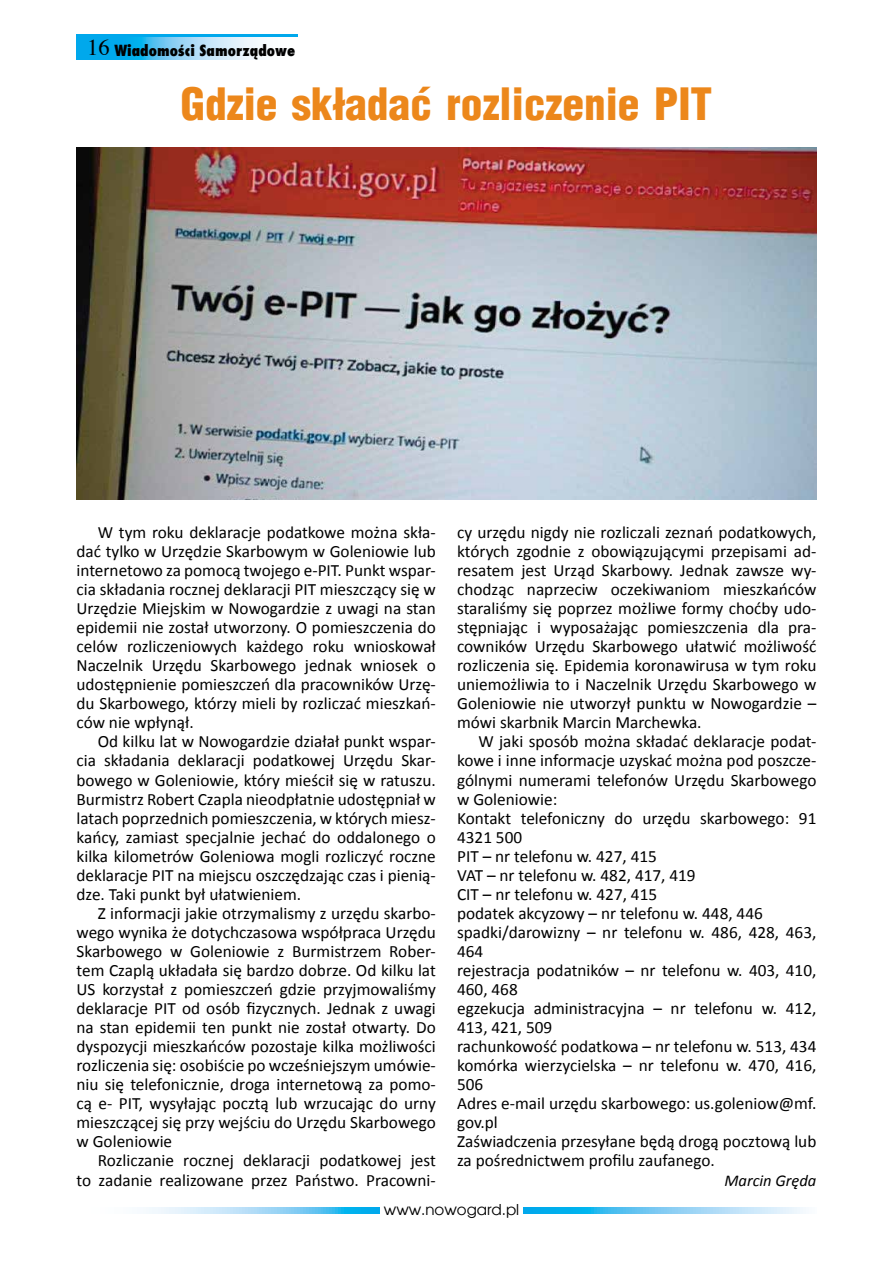
<style>
.page{position:relative;width:893px;height:1263px;background:#fff}
.page>*{position:absolute;margin:0;border:0;box-sizing:border-box;transform-origin:0 0}
.t1{font:900 43.5px "Switzerland Cond";color:#ec871b}
.t2{font:17.25px/19px "Calibri";color:#000;text-align:justify}
.t3{font:italic 16.5px "Calibri";color:#000}
.t4{font:800 15px "Fujiyama";color:#000}
.t5{font:15px "Avalon";color:#000}
.s1{font-family:"Times";font-weight:400;font-size:22.5px}
</style>
<div class="page">
<svg style="left:146px;top:1207px;width:660px;height:6px;background:#81d0f4"></svg>
<div style="left:380px;top:1203px;width:143px;height:15px;background:#fff"></div>
<div style="left:77px;top:34px;width:221px;height:26px;background:#00a8ec"></div>
<svg style="left:138px;top:37px;width:160px;height:23px;background:#b9e3f8"></svg>
<img style="left:77px;top:147px;width:739px;height:353px">
<p class="t4" style="left:87px;top:40px;width:210px"><span class="s1">16</span> Wiadomości Samorządowe</p>
<h1 class="t1" style="left:181px;top:76px;width:533px">Gdzie składać rozliczenie PIT</h1>
<p class="t2" style="left:77px;top:523px;width:361px;text-indent:21px">W tym roku deklaracje podatkowe można skła&shy;dać tylko w Urzędzie Skarbowym w Goleniowie lub internetowo za pomocą twojego e-PIT. Punkt wspar&shy;cia składania rocznej deklaracji PIT mieszczący się w Urzędzie Miejskim w Nowogardzie z uwagi na stan epidemii nie został utworzony. O pomieszczenia do celów rozliczeniowych każdego roku wnioskował Naczelnik Urzędu Skarbowego jednak wniosek o udostępnienie pomieszczeń dla pracowników Urzę&shy;du Skarbowego, którzy mieli by rozliczać mieszkań&shy;ców nie wpłynął.</p>
<p class="t2" style="left:77px;top:732px;width:361px;text-indent:21px">Od kilku lat w Nowogardzie działał punkt wspar&shy;cia składania deklaracji podatkowej Urzędu Skar&shy;bowego w Goleniowie, który mieścił się w ratuszu.<br>Burmistrz Robert Czapla nieodpłatnie udostępniał w latach poprzednich pomieszczenia, w których miesz&shy;kańcy, zamiast specjalnie jechać do oddalonego o kilka kilometrów Goleniowa mogli rozliczyć roczne deklaracje PIT na miejscu oszczędzając czas i pienią&shy;dze. Taki punkt był ułatwieniem.</p>
<p class="t2" style="left:77px;top:904px;width:361px;text-indent:21px">Z informacji jakie otrzymalismy z urzędu skarbo&shy;wego wynika że dotychczasowa współpraca Urzędu Skarbowego w Goleniowie z Burmistrzem Rober&shy;tem Czaplą układała się bardzo dobrze. Od kilku lat US korzystał z pomieszczeń gdzie przyjmowaliśmy deklaracje PIT od osób fizycznych. Jednak z uwagi na stan epidemii ten punkt nie został otwarty. Do dyspozycji mieszkańców pozostaje kilka możliwości rozliczenia się: osobiście po wcześniejszym umówie&shy;niu się telefonicznie, droga internetową za pomo&shy;cą e- PIT, wysyłając pocztą lub wrzucając do urny mieszczącej się przy wejściu do Urzędu Skarbowego w Goleniowie</p>
<p class="t2" style="left:77px;top:1151px;width:361px;text-align:right">Rozliczanie rocznej deklaracji podatkowej jest<br>to zadanie realizowane przez Państwo. Pracowni-</p>
<p class="t2" style="left:457px;top:523px;width:361px">cy urzędu nigdy nie rozliczali zeznań podatkowych, których zgodnie z obowiązującymi przepisami ad&shy;resatem jest Urząd Skarbowy. Jednak zawsze wy&shy;chodząc naprzeciw oczekiwaniom mieszkańców staraliśmy się poprzez możliwe formy choćby udo&shy;stępniając i wyposażając pomieszczenia dla pra&shy;cowników Urzędu Skarbowego ułatwić możliwość rozliczenia się. Epidemia koronawirusa w tym roku uniemożliwia to i Naczelnik Urzędu Skarbowego w Goleniowie nie utworzył punktu w Nowogardzie – mówi skarbnik Marcin Marchewka.</p>
<p class="t2" style="left:457px;top:732px;width:361px;text-align:left;text-indent:21px">W jaki sposób można składać deklaracje podat&shy;kowe i inne informacje uzyskać można pod poszcze&shy;gólnymi numerami telefonów Urzędu Skarbowego w Goleniowie:<br>Kontakt telefoniczny do urzędu skarbowego: 91<br>4321 500<br>PIT – nr telefonu w. 427, 415<br>VAT – nr telefonu w. 482, 417, 419<br>CIT – nr telefonu w. 427, 415<br>podatek akcyzowy – nr telefonu w. 448, 446 spadki/darowizny – nr telefonu w. 486, 428, 463,<br>464<br>rejestracja podatników – nr telefonu w. 403, 410,<br>460, 468<br>egzekucja administracyjna – nr telefonu w. 412,<br>413, 421, 509<br>rachunkowość podatkowa – nr telefonu w. 513, 434 komórka wierzycielska – nr telefonu w. 470, 416,<br>506<br>Adres e-mail urzędu skarbowego: us.goleniow@mf. gov.pl<br>Zaświadczenia przesyłane będą drogą pocztową lub za pośrednictwem profilu zaufanego.</p>
<p class="t3" style="left:724px;top:1171px;width:94px">Marcin Gręda</p>
<p class="t5" style="left:384px;top:1200px;width:137px">www.nowogard.pl</p>
</div>
